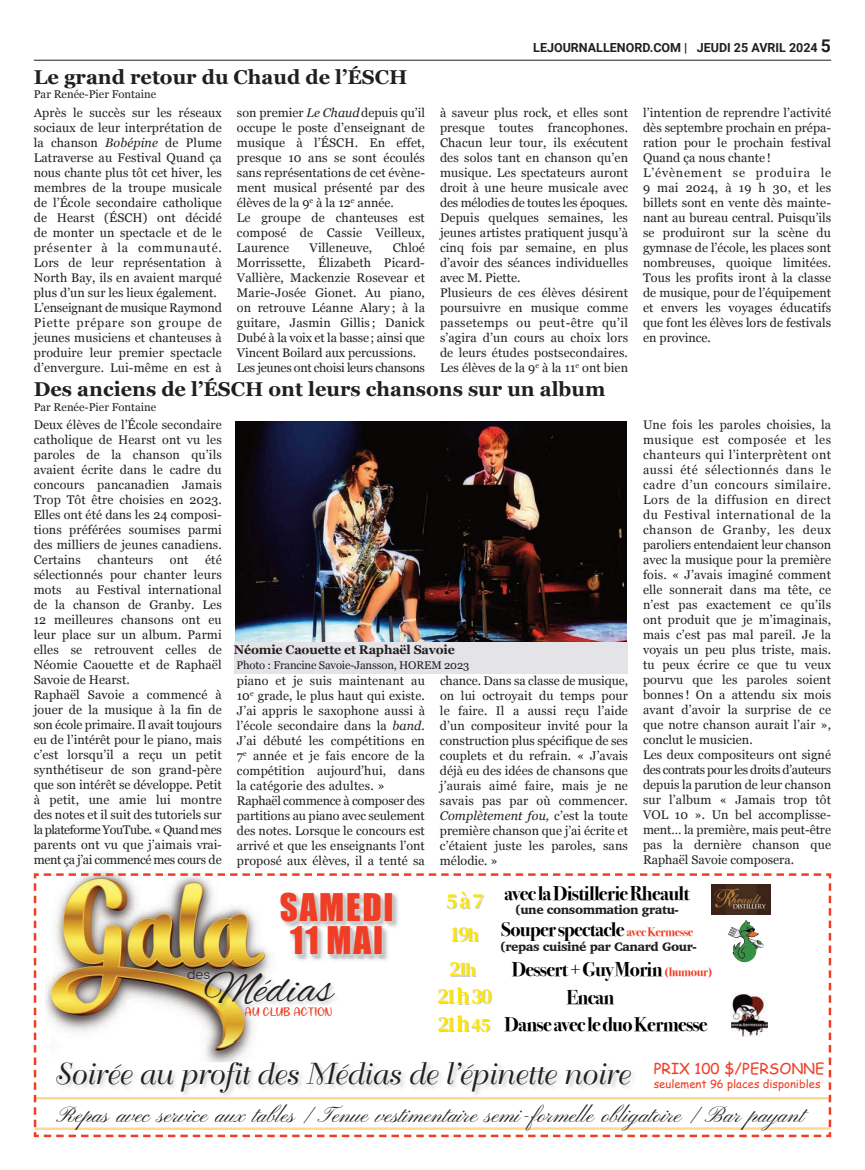
<style>
.page{position:relative;width:865px;height:1170px;background:#fff}
.page>*{position:absolute;margin:0;border:0;box-sizing:border-box;transform-origin:0 0}
.t1{font:45px "Alex Brush";color:#231f20}
.t2{font:35px "Impact";letter-spacing:.05em;color:#ef3e25}
.t3{font:30px "Bellevue";color:#231f20}
.t4{font:22.5px "Pinyon Script";color:#231f20}
.t5{font:21.25px "DM Serif Text";letter-spacing:-.05em;color:#fee602}
.t6{font:700 20px "Bodoni Svty Two ITCTT";letter-spacing:-.035em;color:#000}
.t7{font:700 20px "Georgia";color:#231f20}
.t8{font:15px "Comic Sans MS";color:#ef3e25}
.t9{font:12.5px/15px "Georgia";letter-spacing:.01em;color:#231f20;text-align:justify}
.t10{font:900 12.5px "Charter";letter-spacing:-.035em;color:#231f20}
.t11{font:700 12.5px "Roboto";color:#231f20}
.t12{font:12.5px "Georgia";letter-spacing:-.02em;color:#231f20}
.t13{font:700 12.5px "Georgia";letter-spacing:-.015em;color:#231f20}
.t14{font:12.5px "Liebefinden";color:#ef3e25}
.t15{font:12.5px "Bronova";color:#231f20}
.t16{font:11.25px "Georgia";color:#231f20}
.t17{font:11.25px "Comic Sans MS";color:#ef3e25}
.s1{font-style:italic}
.s2{font-size:17.5px}
.s3{font-size:18.75px}
.s4{font-size:12.5px;color:#ef3e25}
.s5{font-size:22.5px}
</style>
<div class="page">
<hr style="left:34px;top:60px;width:796px;height:1px;background:#231f20">
<img style="left:235px;top:421px;width:391px;height:221px">
<div style="left:234px;top:642px;width:393px;height:32px;background:#e4e3e7"></div>
<svg style="left:33px;top:872px;width:798px;height:266px"></svg>
<p class="t7" style="left:34px;top:65px;width:375px">Le grand retour du Chaud de l’ÉSCH</p>
<p class="t16" style="left:34px;top:88px;width:124px">Par Renée-Pier Fontaine</p>
<p class="t9" style="left:34px;top:105px;width:189px">Après le succès sur les réseaux sociaux de leur interprétation de la chanson <span class="s1">Bobépine</span> de Plume Latraverse au Festival Quand ça nous chante plus tôt cet hiver, les membres de la troupe musicale de l’École secondaire catholique de Hearst (ÉSCH) ont décidé de monter un spectacle et de le présenter à la communauté.<br>Lors de leur représentation à North Bay, ils en avaient marqué plus d’un sur les lieux également.</p>
<p class="t9" style="left:34px;top:300px;width:189px">L’enseignant de musique Raymond Piette prépare son groupe de jeunes musiciens et chanteuses à produire leur premier spectacle d’envergure. Lui-même en est à</p>
<p class="t9" style="left:237px;top:105px;width:189px">son premier <span class="s1">Le Chaud</span> depuis qu’il occupe le poste d’enseignant de musique à l’ÉSCH. En effet, presque 10 ans se sont écoulés sans représentations de cet évène&shy;ment musical présenté par des élèves de la 9<sup>e</sup> à la 12<sup>e</sup> année.</p>
<p class="t9" style="left:237px;top:210px;width:189px">Le groupe de chanteuses est composé de Cassie Veilleux, Laurence</p>
<p class="t9" style="left:237px;top:240px;width:189px;text-indent:156px">Chloé Morrissette, Élizabeth Picard-Vallière, Mackenzie Rosevear et Marie-Josée Gionet. Au piano, on retrouve Léanne Alary ; à la guitare, Jasmin Gillis ; Danick Dubé à la voix et la basse ; ainsi que Vincent Boilard aux percussions.</p>
<p class="t12" style="left:237px;top:361px;width:189px">Les jeunes ont choisi leurs chansons</p>
<p class="t9" style="left:309px;top:240px;width:64px">Villeneuve,</p>
<p class="t11" style="left:533px;top:41px;width:299px">LEJOURNALLENORD.COM | JEUDI 25 AVRIL 2024 <span class="s2">5</span></p>
<p class="t9" style="left:439px;top:105px;width:189px">à saveur plus rock, et elles sont presque toutes francophones.<br>Chacun leur tour, ils exécutent des solos tant en chanson qu’en musique. Les spectateurs auront droit à une heure musicale avec des mélodies de toutes les époques.<br>Depuis quelques semaines, les jeunes artistes pratiquent jusqu’à cinq fois par semaine, en plus d’avoir des séances individuelles avec M. Piette.</p>
<p class="t9" style="left:439px;top:285px;width:189px">Plusieurs de ces élèves désirent poursuivre en musique comme passetemps ou peut-être qu’il s’agira d’un cours au choix lors de leurs études postsecondaires.<br>Les élèves de la 9<sup>e</sup> à la 11<sup>e</sup> ont bien</p>
<p class="t9" style="left:642px;top:105px;width:189px">l’intention de reprendre l’activité dès septembre prochain en prépa&shy;ration pour le prochain festival Quand ça nous chante !</p>
<p class="t9" style="left:642px;top:165px;width:189px">L’évènement se produira le 9 mai 2024, à 19 h 30, et les billets sont en vente dès mainte&shy;nant au bureau central. Puisqu’ils se produiront sur la scène du gymnase de l’école, les places sont nombreuses, quoique limitées.<br>Tous les profits iront à la classe de musique, pour de l’équipement et envers les voyages éducatifs que font les élèves lors de festivals en province.</p>
<p class="t7" style="left:34px;top:378px;width:573px">Des anciens de l’ÉSCH ont leurs chansons sur un album</p>
<p class="t16" style="left:34px;top:400px;width:124px">Par Renée-Pier Fontaine</p>
<p class="t9" style="left:34px;top:418px;width:189px">Deux élèves de l’École secondaire catholique de Hearst ont vu les paroles de la chanson qu’ils avaient écrite dans le cadre du concours pancanadien Jamais Trop Tôt être choisies en 2023.<br>Elles ont été dans les 24 composi&shy;tions préférées soumises parmi des milliers de jeunes canadiens.<br>Certains</p>
<p class="t9" style="left:97px;top:553px;width:57px">chanteurs</p>
<p class="t9" style="left:170px;top:553px;width:20px">ont</p>
<p class="t9" style="left:34px;top:553px;width:189px;text-indent:171px">été sélectionnés pour chanter leurs mots au Festival international de la chanson de Granby. Les 12 meilleures chansons ont eu leur place sur un album. Parmi elles se retrouvent celles de Néomie Caouette et de Raphaël Savoie de Hearst.</p>
<p class="t9" style="left:34px;top:688px;width:189px">Raphaël Savoie a commencé à jouer de la musique à la fin de son école primaire. Il avait toujours eu de l’intérêt pour le piano, mais c’est lorsqu’il a reçu un petit synthétiseur de son grand-père que son intérêt se développe. Petit à petit, une amie lui montre des notes et il suit des tutoriels sur la plateforme YouTube. « Quand mes parents ont vu que j’aimais vrai&shy;ment ça j’ai commencé mes cours de</p>
<p class="t13" style="left:234px;top:643px;width:222px">Néomie Caouette et Raphaël Savoie</p>
<p class="t16" style="left:236px;top:658px;width:234px">Photo : Francine Savoie-Jansson, HOREM 2023</p>
<p class="t9" style="left:237px;top:674px;width:189px">piano et je suis maintenant au 10<sup>e</sup> grade, le plus haut qui existe.<br>J’ai appris le saxophone aussi à l’école secondaire dans la <span class="s1">band.<br></span>J’ai débuté les compétitions en 7<sup>e</sup> année et je fais encore de la compétition aujourd’hui, dans la catégorie des adultes. »</p>
<p class="t9" style="left:237px;top:794px;width:189px">Raphaël commence à composer des partitions au piano avec seulement des notes. Lorsque le concours est arrivé et que les enseignants l’ont proposé aux élèves, il a tenté sa</p>
<p class="t9" style="left:439px;top:674px;width:189px">chance. Dans sa classe de musique, on lui octroyait du temps pour le faire. Il a aussi reçu l’aide d’un compositeur invité pour la construction plus spécifique de ses couplets et du refrain. « J’avais déjà eu des idées de chansons que j’aurais aimé faire, mais je ne savais pas par où commencer.<br><span class="s1">Complètement fou,</span> c’est la toute première chanson que j’ai écrite et c’étaient juste les paroles, sans mélodie. »</p>
<p class="t9" style="left:642px;top:418px;width:189px">Une fois les paroles choisies, la musique est composée et les chanteurs qui l’interprètent ont aussi été sélectionnés dans le cadre d’un concours similaire.<br>Lors de la diffusion en direct du Festival international de la chanson de Granby, les deux paroliers entendaient leur chanson avec la musique pour la première fois. « J’avais imaginé comment elle sonnerait dans ma tête, ce n’est pas exactement ce qu’ils ont produit que je m’imaginais, mais c’est pas mal pareil. Je la voyais un peu plus triste, mais. tu peux écrire ce que tu veux pourvu que les paroles soient bonnes ! On a attendu six mois avant d’avoir la surprise de ce que notre chanson aurait l’air », conclut le musicien.</p>
<p class="t9" style="left:642px;top:748px;width:189px">Les deux compositeurs ont signé des contrats pour les droits d’auteurs depuis la parution de leur chanson sur l’album « Jamais trop tôt VOL 10 ». Un bel accomplisse&shy;ment… la première, mais peut-être pas la dernière chanson que Raphaël Savoie composera.</p>
<p class="t2" style="left:279px;top:886px;width:115px">SAMEDI</p>
<p class="t2" style="left:290px;top:919px;width:94px">11 MAI</p>
<p class="t5" style="left:445px;top:886px;width:39px">5 à 7</p>
<p class="t5" style="left:451px;top:919px;width:29px">19<span class="s3">h</span></p>
<p class="t6" style="left:503px;top:882px;width:187px">avec la Distillerie Rheault</p>
<p class="t10" style="left:515px;top:902px;width:165px">(une consommation gratu-</p>
<p class="t6" style="left:501px;top:918px;width:193px">Souper spectacle <span class="s4">avec Kermesse</span></p>
<p class="t10" style="left:500px;top:939px;width:198px">(repas cuisiné par Canard Gour-</p>
<p class="t5" style="left:448px;top:954px;width:29px">21<span class="s3">h</span></p>
<p class="t6" style="left:511px;top:958px;width:202px">Dessert + Guy Morin <span class="s4">(humour)</span></p>
<p class="t15" style="left:187px;top:969px;width:24px">des</p>
<p class="t1" style="left:204px;top:963px;width:130px">Médias</p>
<p class="t5" style="left:437px;top:981px;width:56px">21<span class="s5">h</span>30</p>
<p class="t6" style="left:566px;top:985px;width:49px">Encan</p>
<p class="t5" style="left:437px;top:1009px;width:54px">21<span class="s5">h</span><span class="s3">45</span></p>
<p class="t6" style="left:504px;top:1013px;width:204px">Danse avec le duo Kermesse</p>
<p class="t8" style="left:653px;top:1057px;width:172px">PRIX 100 $/PERSONNE</p>
<p class="t17" style="left:653px;top:1075px;width:168px">seulement 96 places disponibles</p>
<p class="t14" style="left:244px;top:1007px;width:89px">AU CLUB ACTION</p>
<p class="t3" style="left:53px;top:1062px;width:576px">Soirée au profit des Médias de l’épinette noire</p>
<p class="t4" style="left:60px;top:1102px;width:746px">Repas avec service aux tables / Tenue vestimentaire semi-formelle obligatoire / Bar payant</p>
</div>
